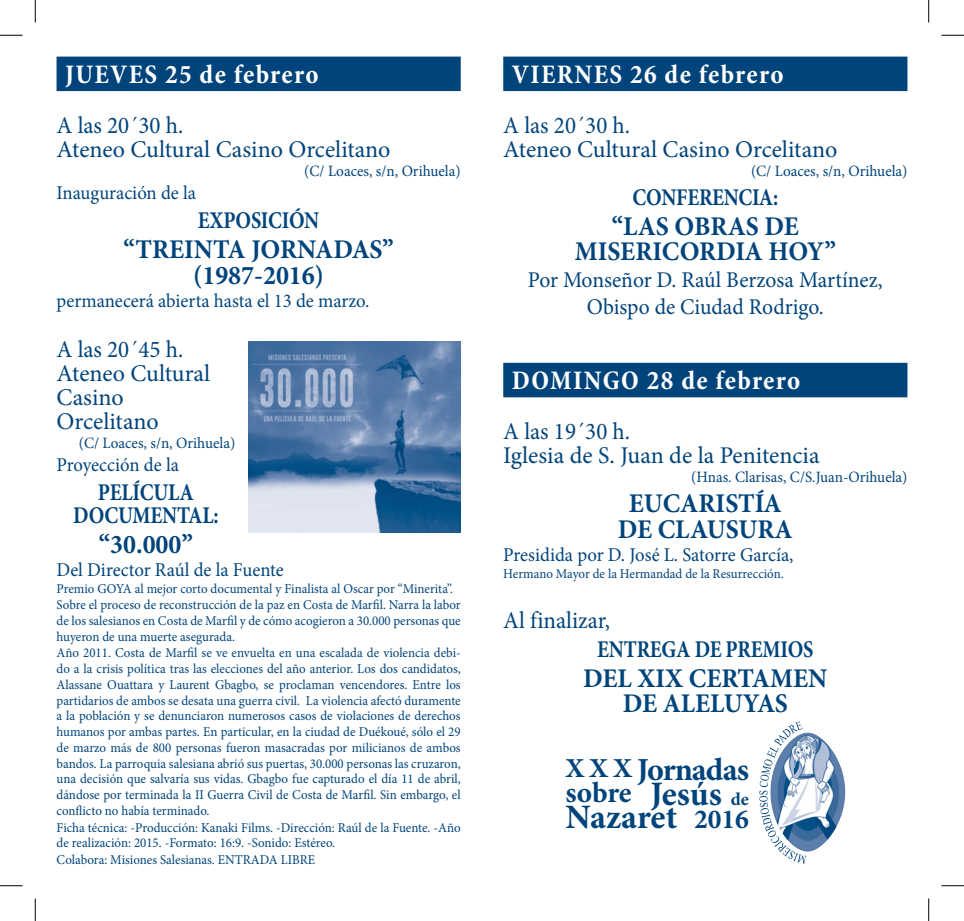
<style>
.page{position:relative;width:964px;height:921px;background:#fff}
.page>*{position:absolute;margin:0;border:0;box-sizing:border-box;transform-origin:0 0}
.t1{font:700 34.2px "Minion Pro";color:#00447b}
.t2{font:700 32.1px "Minion Pro";letter-spacing:-.03em;color:#00447b}
.t3{font:700 29.25px "Minion Pro";letter-spacing:-.005em;color:#00447b}
.t4{font:700 27.45px "Minion Pro";color:#00447b}
.TITULO{font:700 27px "Minion Pro";color:#00447b;scale:.96 1}
.DIA{font:700 condensed 27px "Minion Pro";letter-spacing:.05em;color:#fff}
.TITULO_2ªlinea{font:700 27px "Minion Pro";color:#00447b;scale:.96 1}
.HORA_Y_LUGAR_2ªlinea{font:24px/24px "Minion Pro";color:#00447b}
.HORA_Y_LUGAR{font:24px "Minion Pro";color:#00447b;scale:.96 1}
.SUBTITULO{font:700 24px "Minion Pro";letter-spacing:-.01em;color:#00447b;scale:.85 1}
.SUBTITULO_2º{font:700 24px "Minion Pro";letter-spacing:-.01em;color:#00447b;scale:.85 1}
.t5{font:22.5px "Minion Pro";color:#00447b;scale:.96 1}
.TEXTO{font:19.5px "Minion Pro";color:#00447b;scale:.96 1}
.t6{font:700 18.45px "Minion Pro";color:#00447b}
.DETALLES_DE_HORA_Y_L{font:15.75px "Minion Pro";color:#00447b;scale:.96 1}
.DETALLES_OBRA_1ª{font:13.5px/15.8px "Minion Pro";color:#00447b;text-align:justify;scale:.96 1}
</style>
<div class="page">
<div style="left:57px;top:57px;width:403px;height:34px;background:#00447b"></div>
<div style="left:503px;top:57px;width:404px;height:34px;background:#00447b"></div>
<div style="left:503px;top:363px;width:404px;height:34px;background:#00447b"></div>
<img style="left:248px;top:341px;width:212px;height:192px">
<svg style="left:759px;top:721px;width:48px;height:143px"></svg>
<svg style="left:0;top:35px;width:22px;height:1px"></svg>
<svg style="left:941px;top:35px;width:22px;height:1px"></svg>
<svg style="left:0;top:885px;width:22px;height:1px"></svg>
<svg style="left:941px;top:885px;width:22px;height:1px"></svg>
<svg style="left:35px;top:0;width:1px;height:23px"></svg>
<svg style="left:35px;top:898px;width:1px;height:23px"></svg>
<svg style="left:928px;top:0;width:1px;height:23px"></svg>
<svg style="left:928px;top:898px;width:1px;height:23px"></svg>
<p class="DIA" style="left:65px;top:56px;width:255px">JUEVES 25 de febrero</p>
<p class="HORA_Y_LUGAR" style="left:57px;top:109px;width:134px">A las 20´30 h.</p>
<p class="HORA_Y_LUGAR_2ªlinea" style="left:57px;top:137px;width:335px">Ateneo Cultural Casino Orcelitano</p>
<p class="DETALLES_DE_HORA_Y_L" style="left:304px;top:160px;width:164px">(C/ Loaces, s/n, Orihuela)</p>
<p class="TEXTO" style="left:57px;top:180px;width:147px">Inauguración de la</p>
<p class="SUBTITULO" style="left:198px;top:204px;width:144px">EXPOSICIÓN</p>
<p class="TITULO" style="left:123px;top:230px;width:283px">“TREINTA JORNADAS”</p>
<p class="TITULO_2ªlinea" style="left:193px;top:256px;width:138px">(1987-2016)</p>
<p class="TEXTO" style="left:57px;top:288px;width:327px">permanecerá abierta hasta el 13 de marzo.</p>
<p class="HORA_Y_LUGAR" style="left:57px;top:333px;width:134px">A las 20´45 h.</p>
<p class="HORA_Y_LUGAR_2ªlinea" style="left:57px;top:362px;width:155px">Ateneo Cultural<br>Casino</p>
<p class="HORA_Y_LUGAR_2ªlinea" style="left:57px;top:410px;width:104px">Orcelitano</p>
<p class="DETALLES_DE_HORA_Y_L" style="left:79px;top:432px;width:164px">(C/ Loaces, s/n, Orihuela)</p>
<p class="TEXTO" style="left:57px;top:452px;width:129px">Proyección de la</p>
<p class="SUBTITULO" style="left:98px;top:476px;width:115px">PELÍCULA</p>
<p class="SUBTITULO_2º" style="left:73px;top:498px;width:173px">DOCUMENTAL:</p>
<p class="TITULO" style="left:99px;top:525px;width:100px">“30.000”</p>
<p class="TEXTO" style="left:57px;top:557px;width:238px">Del Director Raúl de la Fuente</p>
<p class="DETALLES_OBRA_1ª" style="left:57px;top:581px;width:414px">Premio GOYA al mejor corto documental y Finalista al Oscar por “Minerita”.</p>
<p class="DETALLES_OBRA_1ª" style="left:57px;top:597px;width:422px">Sobre el proceso de reconstrucción de la paz en Costa de Marfil. Narra la labor de los salesianos en Costa de Marfil y de cómo acogieron a 30.000 personas que huyeron de una muerte asegurada.</p>
<p class="DETALLES_OBRA_1ª" style="left:57px;top:645px;width:422px">Año 2011. Costa de Marfil se ve envuelta en una escalada de violencia debi&shy;do a la crisis política tras las elecciones del año anterior. Los dos candidatos, Alassane Ouattara y Laurent Gbagbo, se proclaman vencendores. Entre los partidarios de ambos se desata una guerra civil.   La violencia afectó duramente a la población y se denunciaron numerosos casos de violaciones de derechos humanos por ambas partes. En particular, en la ciudad de Duékoué, sólo el 29 de marzo más de 800 personas fueron masacradas por milicianos de ambos bandos. La parroquia salesiana abrió sus puertas, 30.000 personas las cruzaron, una decisión que salvaría sus vidas. Gbagbo fue capturado el día 11 de abril, dándose por terminada la II Guerra Civil de Costa de Marfil. Sin embargo, el conflicto no había terminado.</p>
<p class="DETALLES_OBRA_1ª" style="left:57px;top:819px;width:422px">Ficha técnica: -Producción: Kanaki Films. -Dirección: Raúl de la Fuente. -Año de realización: 2015. -Formato: 16:9. -Sonido: Estéreo.</p>
<p class="DETALLES_OBRA_1ª" style="left:57px;top:852px;width:271px">Colabora: Misiones Salesianas. ENTRADA LIBRE</p>
<p class="DIA" style="left:511px;top:56px;width:273px">VIERNES 26 de febrero</p>
<p class="HORA_Y_LUGAR" style="left:503px;top:109px;width:134px">A las 20´30 h.</p>
<p class="HORA_Y_LUGAR_2ªlinea" style="left:503px;top:137px;width:335px">Ateneo Cultural Casino Orcelitano</p>
<p class="DETALLES_DE_HORA_Y_L" style="left:751px;top:160px;width:164px">(C/ Loaces, s/n, Orihuela)</p>
<p class="SUBTITULO" style="left:632px;top:180px;width:173px">CONFERENCIA:</p>
<p class="TITULO" style="left:612px;top:207px;width:196px">“LAS OBRAS DE</p>
<p class="TITULO_2ªlinea" style="left:574px;top:233px;width:273px">MISERICORDIA HOY”</p>
<p class="t5" style="left:528px;top:265px;width:371px">Por Monseñor D. Raúl Berzosa Martínez,</p>
<p class="t5" style="left:587px;top:292px;width:248px">Obispo de Ciudad Rodrigo.</p>
<p class="DIA" style="left:511px;top:362px;width:290px">DOMINGO 28 de febrero</p>
<p class="HORA_Y_LUGAR" style="left:503px;top:415px;width:134px">A las 19´30 h.</p>
<p class="HORA_Y_LUGAR_2ªlinea" style="left:503px;top:444px;width:318px">Iglesia de S. Juan de la Penitencia</p>
<p class="DETALLES_DE_HORA_Y_L" style="left:691px;top:467px;width:227px">(Hnas. Clarisas, C/S.Juan-Orihuela)</p>
<p class="TITULO" style="left:628px;top:484px;width:161px">EUCARISTÍA</p>
<p class="TITULO_2ªlinea" style="left:617px;top:510px;width:184px">DE CLAUSURA</p>
<p class="TEXTO" style="left:503px;top:542px;width:304px">Presidida por D. José L. Satorre García,</p>
<p class="DETALLES_OBRA_1ª" style="left:503px;top:566px;width:294px">Hermano Mayor de la Hermandad de la Resurrección.</p>
<p class="HORA_Y_LUGAR" style="left:503px;top:604px;width:113px">Al finalizar,</p>
<p class="SUBTITULO" style="left:597px;top:632px;width:256px">ENTREGA DE PREMIOS</p>
<p class="TITULO" style="left:583px;top:659px;width:256px">DEL XIX CERTAMEN</p>
<p class="TITULO_2ªlinea" style="left:622px;top:684px;width:174px">DE ALELUYAS</p>
<p class="t2" style="left:637px;top:747px;width:113px">Jornadas</p>
<p class="t4" style="left:565px;top:749px;width:68px">XXX</p>
<p class="t3" style="left:565px;top:771px;width:68px">sobre</p>
<p class="t1" style="left:650px;top:770px;width:73px">Jesús</p>
<p class="t6" style="left:730px;top:786px;width:20px">de</p>
<p class="t1" style="left:565px;top:793px;width:113px">Nazaret</p>
<p class="t4" style="left:694px;top:800px;width:56px">2016</p>
</div>
